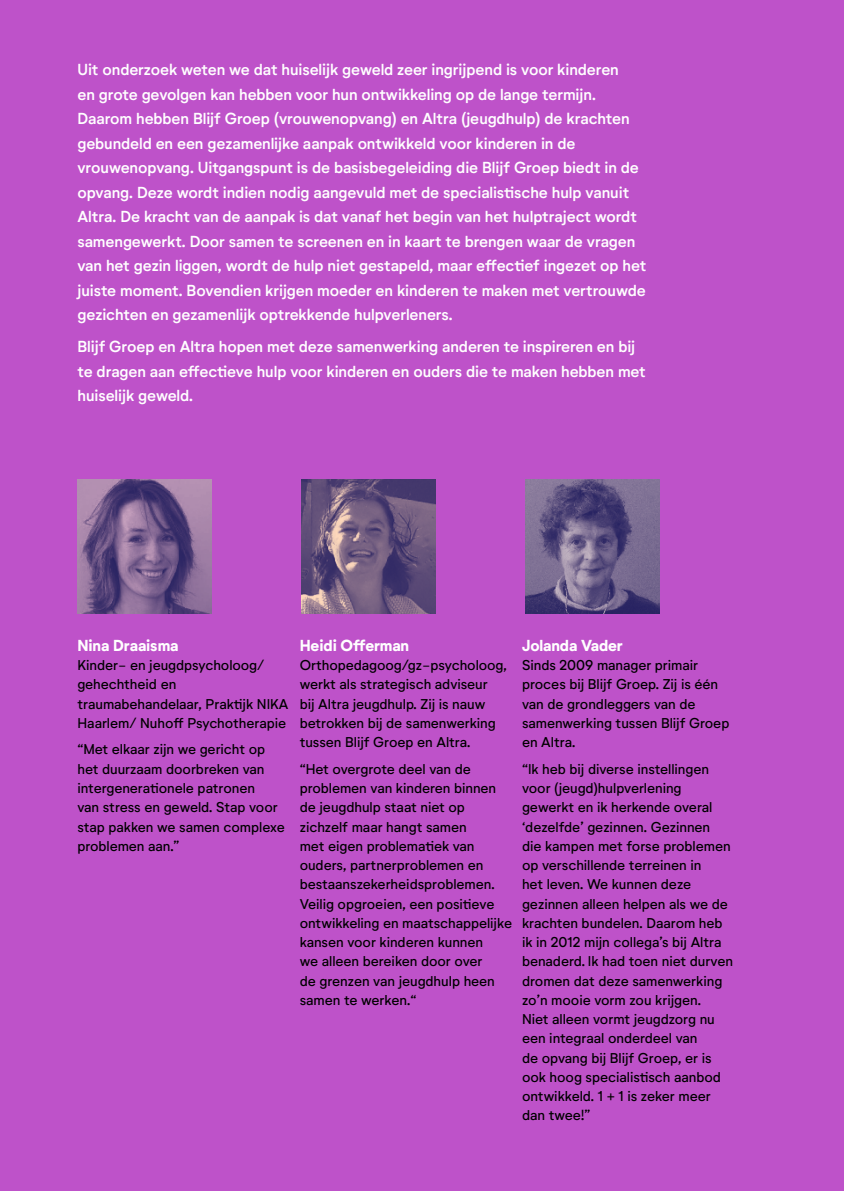
<style>
.page{position:relative;width:844px;height:1191px;background:#fff}
.page>*{position:absolute;margin:0;border:0;box-sizing:border-box;transform-origin:0 0}
.t1{font:500 15.75px/24.5px "Neutrif Studio";letter-spacing:-.005em;color:#fff}
.t2{font:800 15.75px "Neutrif Studio";letter-spacing:-.01em;color:#fff}
.t3{font:14px/19.2px "Neutrif Studio";letter-spacing:-.005em;color:#000}
</style>
<div class="page">
<div style="left:0;top:0;width:843px;height:1191px;background:#be52c9"></div>
<img style="left:77px;top:479px;width:134px;height:134px">
<img style="left:301px;top:479px;width:134px;height:134px">
<img style="left:525px;top:479px;width:134px;height:134px">
<p class="t1" style="left:77px;top:57px;width:570px">Uit onderzoek weten we dat huiselijk geweld zeer ingrijpend is voor kinderen<br>en grote gevolgen kan hebben voor hun ontwikkeling op de lange termijn.<br>Daarom hebben Blijf Groep (vrouwenopvang) en Altra (jeugdhulp) de krachten gebundeld en een gezamenlijke aanpak ontwikkeld voor kinderen in de vrouwenopvang. Uitgangspunt is de basisbegeleiding die Blijf Groep biedt in de opvang. Deze wordt indien nodig aangevuld met de specialistische hulp vanuit Altra. De kracht van de aanpak is dat vanaf het begin van het hulptraject wordt samengewerkt. Door samen te screenen en in kaart te brengen waar de vragen van het gezin liggen, wordt de hulp niet gestapeld, maar effectief ingezet op het juiste moment. Bovendien krijgen moeder en kinderen te maken met vertrouwde gezichten en gezamenlijk optrekkende hulpverleners.</p>
<p class="t1" style="left:77px;top:334px;width:569px">Blijf Groep en Altra hopen met deze samenwerking anderen te inspireren en bij te dragen aan effectieve hulp voor kinderen en ouders die te maken hebben met huiselijk geweld.</p>
<p class="t2" style="left:77px;top:635px;width:103px">Nina Draaisma</p>
<p class="t3" style="left:77px;top:655px;width:212px">Kinder- en jeugdpsycholoog/ gehechtheid en traumabehandelaar, Praktijk NIKA<br>Haarlem/ Nuhoff Psychotherapie</p>
<p class="t3" style="left:77px;top:740px;width:209px">“Met elkaar zijn we gericht op het duurzaam doorbreken van intergenerationele patronen<br>van stress en geweld. Stap voor stap pakken we samen complexe problemen aan.”</p>
<p class="t2" style="left:300px;top:635px;width:111px">Heidi Offerman</p>
<p class="t3" style="left:300px;top:655px;width:209px">Orthopedagoog/gz-psycholoog, werkt als strategisch adviseur<br>bij Altra jeugdhulp. Zij is nauw betrokken bij de samenwerking tussen Blijf Groep en Altra.</p>
<p class="t3" style="left:300px;top:759px;width:214px">“Het overgrote deel van de problemen van kinderen binnen de jeugdhulp staat niet op zichzelf maar hangt samen<br>met eigen problematiek van ouders, partnerproblemen en bestaanszekerheidsproblemen.<br>Veilig opgroeien, een positieve ontwikkeling en maatschappelijke kansen voor kinderen kunnen<br>we alleen bereiken door over<br>de grenzen van jeugdhulp heen samen te werken.“</p>
<p class="t2" style="left:522px;top:635px;width:102px">Jolanda Vader</p>
<p class="t3" style="left:522px;top:655px;width:209px">Sinds 2009 manager primair proces bij Blijf Groep. Zij is één van de grondleggers van de samenwerking tussen Blijf Groep en Altra.</p>
<p class="t3" style="left:522px;top:759px;width:212px">“Ik heb bij diverse instellingen voor (jeugd)hulpverlening gewerkt en ik herkende overal ‘dezelfde’ gezinnen. Gezinnen die kampen met forse problemen op verschillende terreinen in<br>het leven. We kunnen deze gezinnen alleen helpen als we de krachten bundelen. Daarom heb ik in 2012 mijn collega’s bij Altra benaderd. Ik had toen niet durven dromen dat deze samenwerking zo’n mooie vorm zou krijgen.<br>Niet alleen vormt jeugdzorg nu een integraal onderdeel van<br>de opvang bij Blijf Groep, er is ook hoog specialistisch aanbod ontwikkeld. 1 + 1 is zeker meer dan twee!”</p>
</div>
